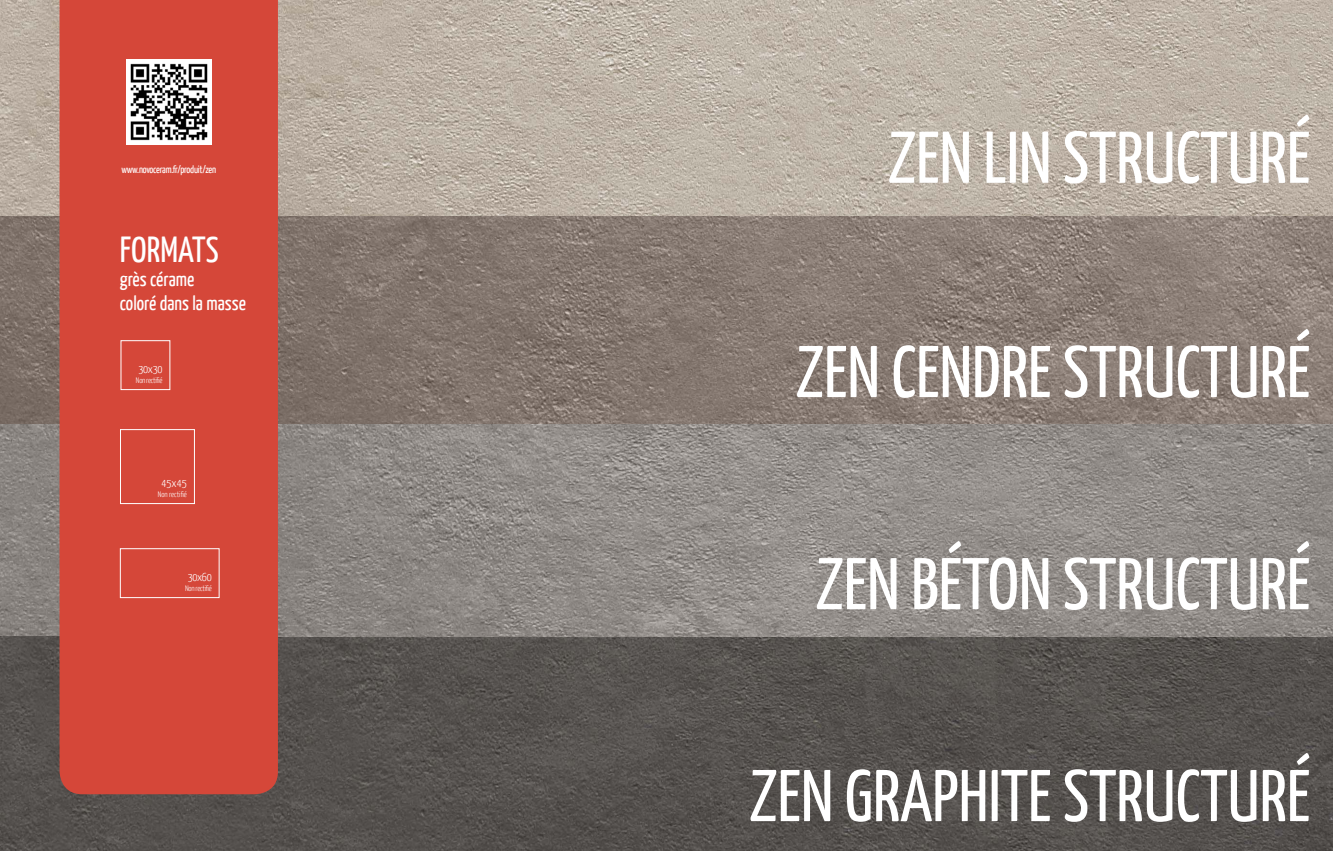
<style>
.page{position:relative;width:1333px;height:851px;background:#fff}
.page>*{position:absolute;margin:0;border:0;box-sizing:border-box;transform-origin:0 0}
.t1{font:73.1px "Yanone Kaffeesatz";color:#fff}
.t2{font:36.2px "Yanone Kaffeesatz";letter-spacing:.005em;color:#fff}
.t3{font:20px/24px "Yanone Kaffeesatz";letter-spacing:.005em;color:#fff}
.t4{font:300 11.7px "Yanone Kaffeesatz";letter-spacing:-.03em;color:#fff}
.t5{font:10.5px "Yanone Kaffeesatz";letter-spacing:-.02em;color:#fff}
.t6{font:300 8px "Yanone Kaffeesatz";letter-spacing:-.03em;color:#fff}
.t7{font:300 8px "Yanone Kaffeesatz";color:#fff}
</style>
<div class="page">
<img style="left:0;top:424px;width:60px;height:212px">
<img style="left:0;top:215px;width:60px;height:209px">
<img style="left:0;top:636px;width:1332px;height:214px">
<img style="left:278px;top:424px;width:1054px;height:212px">
<img style="left:278px;top:215px;width:1054px;height:209px">
<img style="left:0;top:0;width:1332px;height:215px">
<div style="left:60px;top:0;width:218px;height:794px;background:#d54739"></div>
<div style="left:120px;top:429px;width:75px;height:75px;border:1px solid #fff"></div>
<div style="left:120px;top:548px;width:100px;height:50px;border:1px solid #fff"></div>
<div style="left:120px;top:340px;width:50px;height:50px;border:1px solid #fff"></div>
<div style="left:126px;top:60px;width:85px;height:85px;background:#fff"></div>
<img style="left:130px;top:63px;width:78px;height:78px">
<p class="t5" style="left:121px;top:163px;width:96px">www.novoceram.fr/produit/zen</p>
<p class="t2" style="left:120px;top:228px;width:100px">FORMATS</p>
<p class="t3" style="left:120px;top:267px;width:128px">grès cérame<br>coloré dans la masse</p>
<p class="t4" style="left:139px;top:362px;width:25px">30x30</p>
<p class="t6" style="left:136px;top:375px;width:28px">Non rectifié</p>
<p class="t4" style="left:161px;top:476px;width:27px">45x45</p>
<p class="t7" style="left:158px;top:489px;width:30px">Non rectifié</p>
<p class="t4" style="left:188px;top:570px;width:25px">30x60</p>
<p class="t6" style="left:185px;top:583px;width:28px">Non rectifié</p>
<p class="t1" style="left:888px;top:113px;width:424px">ZEN LIN STRUCTURÉ</p>
<p class="t1" style="left:796px;top:327px;width:516px">ZEN CENDRE STRUCTURÉ</p>
<p class="t1" style="left:815px;top:539px;width:496px">ZEN BÉTON STRUCTURÉ</p>
<p class="t1" style="left:749px;top:751px;width:562px">ZEN GRAPHITE STRUCTURÉ</p>
</div>
